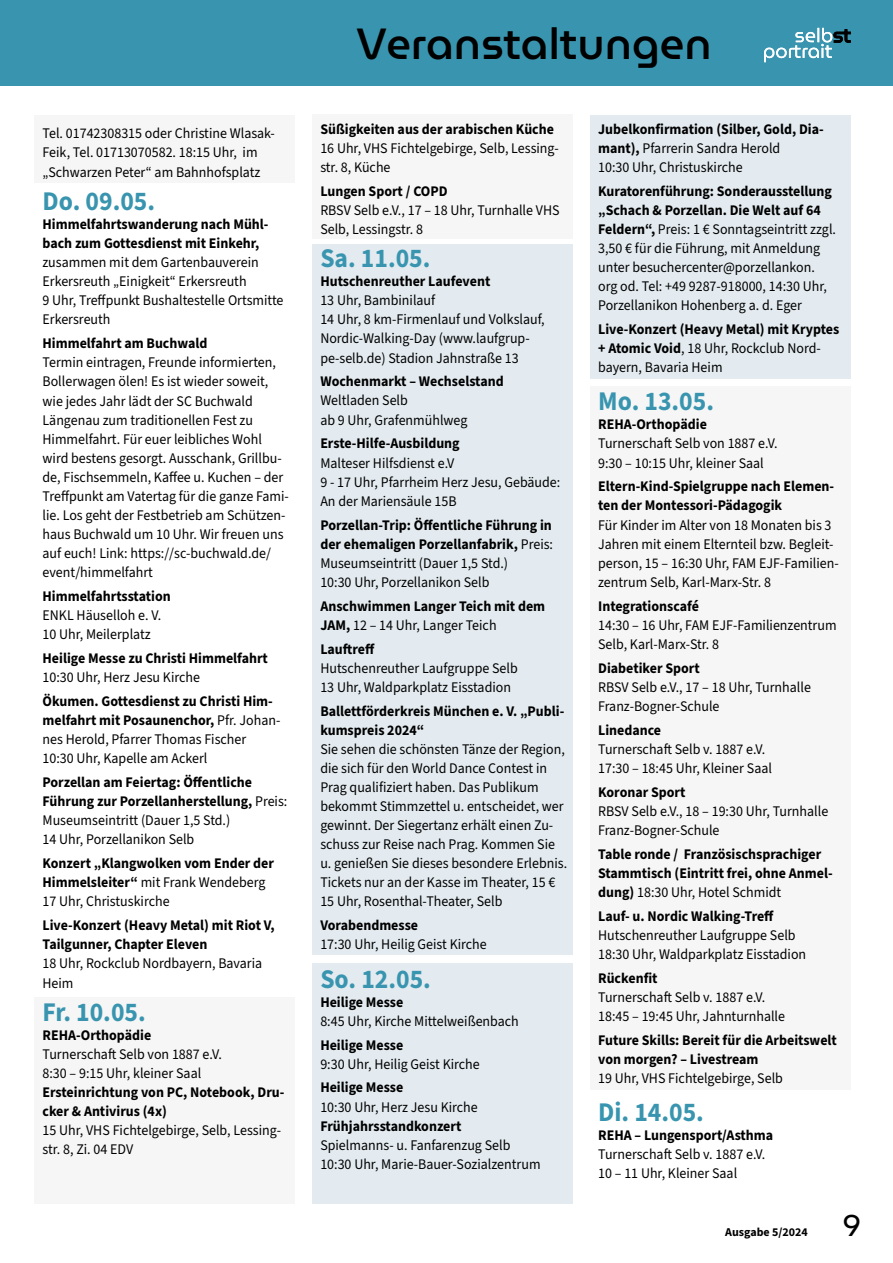
<style>
.page{position:relative;width:893px;height:1263px;background:#fff}
.page>*{position:absolute;margin:0;border:0;box-sizing:border-box;transform-origin:0 0}
.t1{font:100 43.5px "Museo Moderno";color:#000}
.t2{font:100 30px "Museo Moderno";color:#000}
.t3{font:700 27px "Source Sans 3";color:#3995af;scale:.95 1}
.t4{font:14.7px/19px "Source Sans 3";color:#000;scale:.95 1}
.t5{font:700 14.7px/19px "Source Sans 3";color:#000;scale:.95 1}
.t6{font:700 12px "Source Sans 3";color:#000}
.s1{font-weight:700}
.s2{font-weight:400}
</style>
<div class="page">
<div style="left:590px;top:386px;width:260px;height:703px;background:#f6f6f6"></div>
<div style="left:34px;top:116px;width:261px;height:67px;background:#f6f6f6"></div>
<div style="left:34px;top:997px;width:261px;height:206px;background:#f6f6f6"></div>
<div style="left:312px;top:115px;width:261px;height:124px;background:#f6f6f6"></div>
<div style="left:312px;top:244px;width:261px;height:711px;background:#e3ebf0"></div>
<div style="left:312px;top:963px;width:261px;height:240px;background:#e3ebf0"></div>
<div style="left:590px;top:115px;width:260px;height:263px;background:#e3ebf0"></div>
<div style="left:0;top:0;width:893px;height:85px;background:#3995af"></div>
<svg style="left:764px;top:28px;width:86px;height:34px"></svg>
<p class="t4" style="left:43px;top:124px;width:246px">Tel. 01742308315 oder Christine Wlasak-<br>Feik, Tel. 01713070582. 18:15 Uhr, im „Schwarzen Peter“ am Bahnhofsplatz</p>
<h3 class="t3" style="left:43px;top:183px;width:120px">Do. 09.05.</h3>
<p class="t5" style="left:43px;top:215px;width:239px">Himmelfahrtswanderung nach Mühl&shy;bach zum Gottesdienst mit Einkehr,</p>
<p class="t4" style="left:43px;top:253px;width:255px">zusammen mit dem Gartenbauverein<br>Erkersreuth „Einigkeit“ Erkersreuth<br>9 Uhr, Treffpunkt Bushaltestelle Ortsmitte<br>Erkersreuth</p>
<p class="t5" style="left:43px;top:334px;width:175px">Himmelfahrt am Buchwald</p>
<p class="t4" style="left:43px;top:353px;width:261px">Termin eintragen, Freunde informierten, Bollerwagen ölen! Es ist wieder soweit, wie jedes Jahr lädt der SC Buchwald Längenau zum traditionellen Fest zu Himmelfahrt. Für euer leibliches Wohl wird bestens gesorgt. Ausschank, Grillbu&shy;de, Fischsemmeln, Kaffee u. Kuchen – der Treffpunkt am Vatertag für die ganze Fami&shy;lie. Los geht der Festbetrieb am Schützen&shy;haus Buchwald um 10 Uhr. Wir freuen uns auf euch! Link: https://sc-buchwald.de/ event/himmelfahrt</p>
<p class="t5" style="left:43px;top:587px;width:136px">Himmelfahrtsstation</p>
<p class="t4" style="left:43px;top:606px;width:126px">ENKL Häuselloh e. V.<br>10 Uhr, Meilerplatz</p>
<p class="t5" style="left:43px;top:649px;width:239px">Heilige Messe zu Christi Himmelfahrt</p>
<p class="t4" style="left:43px;top:668px;width:167px">10:30 Uhr, Herz Jesu Kirche</p>
<p class="t4" style="left:43px;top:692px;width:252px"><span class="s1">Ökumen. Gottesdienst zu Christi Him&shy;melfahrt mit Posaunenchor,</span> Pfr. Johan&shy;nes Herold, Pfarrer Thomas Fischer 10:30 Uhr, Kapelle am Ackerl</p>
<p class="t5" style="left:43px;top:773px;width:259px">Porzellan am Feiertag: Öffentliche Führung zur Porzellanherstellung, <span class="s2">Preis:<br>Museumseintritt (Dauer 1,5 Std.)<br>14 Uhr, Porzellanikon Selb</span></p>
<p class="t5" style="left:43px;top:854px;width:245px">Konzert „Klangwolken vom Ender der<br>Himmelsleiter“ <span class="s2">mit Frank Wendeberg<br>17 Uhr, Christuskirche</span></p>
<p class="t5" style="left:43px;top:916px;width:246px">Live-Konzert (Heavy Metal) mit Riot V,<br>Tailgunner, Chapter Eleven</p>
<p class="t4" style="left:43px;top:954px;width:233px">18 Uhr, Rockclub Nordbayern, Bavaria<br>Heim</p>
<h3 class="t3" style="left:43px;top:994px;width:110px">Fr. 10.05.</h3>
<p class="t5" style="left:43px;top:1025px;width:116px">REHA-Orthopädie</p>
<p class="t4" style="left:43px;top:1045px;width:190px">Turnerschaft Selb von 1887 e.V.<br>8:30 – 9:15 Uhr, kleiner Saal</p>
<p class="t5" style="left:43px;top:1083px;width:256px">Ersteinrichtung von PC, Notebook, Dru&shy;cker &amp; Antivirus (4x)</p>
<p class="t4" style="left:43px;top:1121px;width:253px">15 Uhr, VHS Fichtelgebirge, Selb, Lessing&shy;str. 8, Zi. 04 EDV</p>
<h1 class="t1" style="left:357px;top:10px;width:356px">Veranstaltungen</h1>
<p class="t5" style="left:320px;top:119px;width:247px">Süßigkeiten aus der arabischen Küche</p>
<p class="t4" style="left:320px;top:138px;width:253px">16 Uhr, VHS Fichtelgebirge, Selb, Lessing&shy;str. 8, Küche</p>
<p class="t5" style="left:320px;top:181px;width:136px">Lungen Sport / COPD</p>
<p class="t4" style="left:320px;top:200px;width:253px">RBSV Selb e.V., 17 – 18 Uhr, Turnhalle VHS<br>Selb, Lessingstr. 8</p>
<h3 class="t3" style="left:320px;top:240px;width:117px">Sa. 11.05.</h3>
<p class="t5" style="left:320px;top:272px;width:180px">Hutschenreuther Laufevent</p>
<p class="t4" style="left:320px;top:291px;width:238px">13 Uhr, Bambinilauf<br>14 Uhr, 8 km-Firmenlauf und Volkslauf, Nordic-Walking-Day (www.laufgrup&shy;pe-selb.de) Stadion Jahnstraße 13</p>
<p class="t5" style="left:320px;top:372px;width:194px">Wochenmarkt – Wechselstand</p>
<p class="t4" style="left:320px;top:391px;width:156px">Weltladen Selb<br>ab 9 Uhr, Grafenmühlweg</p>
<p class="t5" style="left:320px;top:434px;width:148px">Erste-Hilfe-Ausbildung</p>
<p class="t4" style="left:320px;top:453px;width:254px">Malteser Hilfsdienst e.V<br>9 - 17 Uhr, Pfarrheim Herz Jesu, Gebäude:<br>An der Mariensäule 15B</p>
<p class="t5" style="left:320px;top:515px;width:247px">Porzellan-Trip: Öffentliche Führung in der ehemaligen Porzellanfabrik, <span class="s2">Preis:<br>Museumseintritt (Dauer 1,5 Std.)<br>10:30 Uhr, Porzellanikon Selb</span></p>
<p class="t5" style="left:320px;top:596px;width:238px">Anschwimmen Langer Teich mit dem<br>JAM, <span class="s2">12 – 14 Uhr, Langer Teich</span></p>
<p class="t5" style="left:320px;top:639px;width:59px">Lauftreff</p>
<p class="t4" style="left:320px;top:658px;width:209px">Hutschenreuther Laufgruppe Selb<br>13 Uhr, Waldparkplatz Eisstadion</p>
<p class="t5" style="left:320px;top:701px;width:258px">Ballettförderkreis München e. V. „Publi&shy;kumspreis 2024“</p>
<p class="t4" style="left:320px;top:739px;width:261px">Sie sehen die schönsten Tänze der Region, die sich für den World Dance Contest in Prag qualifiziert haben. Das Publikum bekommt Stimmzettel u. entscheidet, wer gewinnt. Der Siegertanz erhält einen Zu&shy;schuss zur Reise nach Prag. Kommen Sie u. genießen Sie dieses besondere Erlebnis.<br>Tickets nur an der Kasse im Theater, 15 € 15 Uhr, Rosenthal-Theater, Selb</p>
<p class="t5" style="left:320px;top:916px;width:104px">Vorabendmesse</p>
<p class="t4" style="left:320px;top:935px;width:177px">17:30 Uhr, Heilig Geist Kirche</p>
<h3 class="t3" style="left:320px;top:961px;width:118px">So. 12.05.</h3>
<p class="t5" style="left:320px;top:992px;width:89px">Heilige Messe</p>
<p class="t4" style="left:320px;top:1011px;width:210px">8:45 Uhr, Kirche Mittelweißenbach</p>
<p class="t5" style="left:320px;top:1035px;width:89px">Heilige Messe</p>
<p class="t4" style="left:320px;top:1054px;width:169px">9:30 Uhr, Heilig Geist Kirche</p>
<p class="t5" style="left:320px;top:1078px;width:89px">Heilige Messe</p>
<p class="t4" style="left:320px;top:1097px;width:167px">10:30 Uhr, Herz Jesu Kirche</p>
<p class="t5" style="left:320px;top:1116px;width:150px">Frühjahrsstandkonzert</p>
<p class="t4" style="left:320px;top:1135px;width:233px">Spielmanns- u. Fanfarenzug Selb<br>10:30 Uhr, Marie-Bauer-Sozialzentrum</p>
<p class="t4" style="left:598px;top:119px;width:239px"><span class="s1">Jubelkonfirmation (Silber, Gold, Dia&shy;mant),</span> Pfarrerin Sandra Herold<br>10:30 Uhr, Christuskirche</p>
<p class="t4" style="left:598px;top:181px;width:252px"><span class="s1">Kuratorenführung: Sonderausstellung „Schach &amp; Porzellan. Die Welt auf 64<br>Feldern“,</span> Preis: 1 € Sonntagseintritt zzgl.<br>3,50 € für die Führung, mit Anmeldung unter besuchercenter@porzellankon. org od. Tel: +49 9287-918000, 14:30 Uhr, Porzellanikon Hohenberg a. d. Eger</p>
<p class="t5" style="left:598px;top:319px;width:255px">Live-Konzert (Heavy Metal) mit Kryptes + Atomic Void<span class="s2">, 18 Uhr, Rockclub Nord&shy;bayern, Bavaria Heim</span></p>
<h3 class="t3" style="left:598px;top:384px;width:124px">Mo. 13.05.</h3>
<p class="t5" style="left:598px;top:415px;width:116px">REHA-Orthopädie</p>
<p class="t4" style="left:598px;top:434px;width:190px">Turnerschaft Selb von 1887 e.V.<br>9:30 – 10:15 Uhr, kleiner Saal</p>
<p class="t5" style="left:598px;top:477px;width:250px">Eltern-Kind-Spielgruppe nach Elemen&shy;ten der Montessori-Pädagogik</p>
<p class="t4" style="left:598px;top:515px;width:255px">Für Kinder im Alter von 18 Monaten bis 3<br>Jahren mit einem Elternteil bzw. Begleit&shy;person, 15 – 16:30 Uhr, FAM EJF-Familien&shy;zentrum Selb, Karl-Marx-Str. 8</p>
<p class="t5" style="left:598px;top:596px;width:108px">Integrationscafé</p>
<p class="t4" style="left:598px;top:615px;width:253px">14:30 – 16 Uhr, FAM EJF-Familienzentrum<br>Selb, Karl-Marx-Str. 8</p>
<p class="t5" style="left:598px;top:658px;width:109px">Diabetiker Sport</p>
<p class="t4" style="left:598px;top:677px;width:225px">RBSV Selb e.V., 17 – 18 Uhr, Turnhalle<br>Franz-Bogner-Schule</p>
<p class="t5" style="left:598px;top:720px;width:68px">Linedance</p>
<p class="t4" style="left:598px;top:739px;width:184px">Turnerschaft Selb v. 1887 e.V.<br>17:30 – 18:45 Uhr, Kleiner Saal</p>
<p class="t5" style="left:598px;top:782px;width:93px">Koronar Sport</p>
<p class="t4" style="left:598px;top:801px;width:244px">RBSV Selb e.V., 18 – 19:30 Uhr, Turnhalle<br>Franz-Bogner-Schule</p>
<p class="t5" style="left:598px;top:844px;width:248px">Table ronde / Französischsprachiger<br>Stammtisch (Eintritt frei, ohne Anmel&shy;dung) <span class="s2">18:30 Uhr, Hotel Schmidt</span></p>
<p class="t5" style="left:598px;top:906px;width:186px">Lauf- u. Nordic Walking-Treff</p>
<p class="t4" style="left:598px;top:925px;width:221px">Hutschenreuther Laufgruppe Selb<br>18:30 Uhr, Waldparkplatz Eisstadion</p>
<p class="t5" style="left:598px;top:968px;width:64px">Rückenfit</p>
<p class="t4" style="left:598px;top:987px;width:198px">Turnerschaft Selb v. 1887 e.V.<br>18:45 – 19:45 Uhr, Jahnturnhalle</p>
<p class="t5" style="left:598px;top:1030px;width:253px">Future Skills: Bereit für die Arbeitswelt von morgen? – Livestream</p>
<p class="t4" style="left:598px;top:1068px;width:196px">19 Uhr, VHS Fichtelgebirge, Selb</p>
<h3 class="t3" style="left:598px;top:1094px;width:113px">Di. 14.05.</h3>
<p class="t5" style="left:598px;top:1126px;width:186px">REHA – Lungensport/Asthma</p>
<p class="t4" style="left:598px;top:1145px;width:177px">Turnerschaft Selb v. 1887 e.V.<br>10 – 11 Uhr, Kleiner Saal</p>
<p class="t6" style="left:725px;top:1224px;width:84px">Ausgabe 5/2024</p>
<h2 class="t2" style="left:842px;top:1202px;width:20px">9</h2>
</div>
